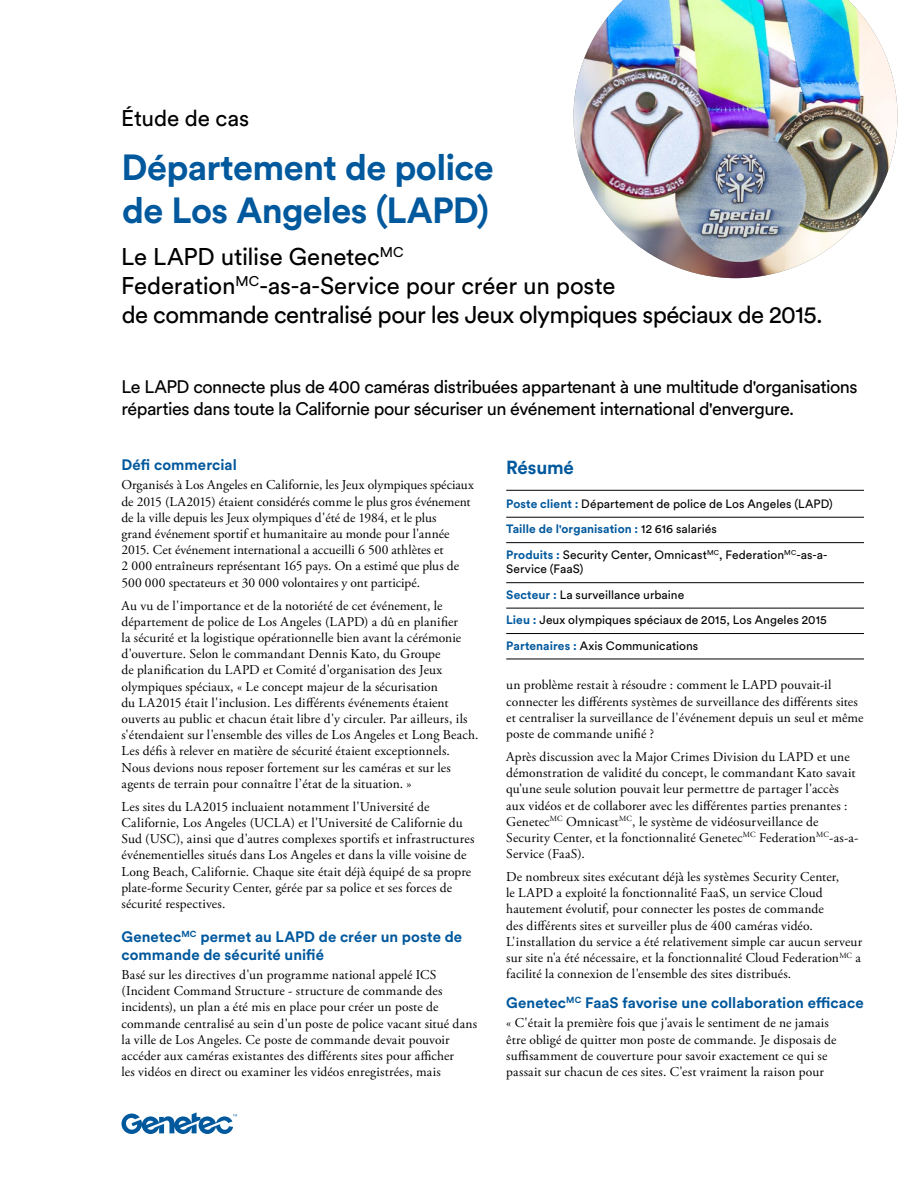
<style>
.page{position:relative;width:918px;height:1188px;background:#fff}
.page>*{position:absolute;margin:0;border:0;box-sizing:border-box;transform-origin:0 0}
.t1{font:700 36px/43.2px "Circular Pro";letter-spacing:-.015em;color:#00589d}
.t2{font:24px/28.8px "Circular Pro";letter-spacing:-.02em;color:#000}
.t3{font:22.5px "Circular Pro";letter-spacing:-.01em;color:#000}
.t4{font:700 18.75px "Circular Pro";letter-spacing:-.01em;color:#00589d}
.t5{font:18px/22.5px "Circular Pro";letter-spacing:-.03em;color:#000}
.t6{font:700 15px/17.2px "Circular Pro";letter-spacing:.005em;color:#00589d}
.t7{font:13.5px/16.2px "Adobe Garamond Pro";letter-spacing:.01em;color:#000}
.t8{font:12px/25.5px "Circular Pro";letter-spacing:.005em;color:#000}
.s1{font-weight:700;color:#00589d}
</style>
<div class="page">
<svg style="left:121px;top:1112px;width:116px;height:22px"></svg>
<hr style="left:506px;top:490px;width:358px;height:1px;background:#000">
<hr style="left:506px;top:517px;width:358px;height:1px;background:#000">
<hr style="left:506px;top:542px;width:358px;height:1px;background:#000">
<hr style="left:506px;top:582px;width:358px;height:1px;background:#000">
<hr style="left:506px;top:608px;width:358px;height:1px;background:#000">
<hr style="left:506px;top:633px;width:358px;height:1px;background:#000">
<hr style="left:506px;top:659px;width:358px;height:1px;background:#000">
<img style="left:573px;top:0;width:324px;height:278px">
<h3 class="t3" style="left:121px;top:103px;width:130px">Étude de cas</h3>
<h1 class="t1" style="left:121px;top:144px;width:374px">Département de police de Los Angeles (LAPD)</h1>
<h2 class="t2" style="left:121px;top:242px;width:703px">Le LAPD utilise Genetec<sup>MC<br></sup>Federation<sup>MC</sup>-as-a-Service pour créer un poste<br>de commande centralisé pour les Jeux olympiques spéciaux de 2015.</h2>
<h3 class="t5" style="left:122px;top:374px;width:738px">Le LAPD connecte plus de 400 caméras distribuées appartenant à une multitude d'organisations réparties dans toute la Californie pour sécuriser un événement international d'envergure.</h3>
<p class="t6" style="left:122px;top:456px;width:117px">Défi commercial</p>
<p class="t7" style="left:122px;top:478px;width:354px">Organisés à Los Angeles en Californie, les Jeux olympiques spéciaux de 2015 (LA2015) étaient considérés comme le plus gros événement de la ville depuis les Jeux olympiques d'été de 1984, et le plus<br>grand événement sportif et humanitaire au monde pour l'année 2015. Cet événement international a accueilli 6 500 athlètes et<br>2 000 entraîneurs représentant 165 pays. On a estimé que plus de 500 000 spectateurs et 30 000 volontaires y ont participé.</p>
<p class="t7" style="left:122px;top:598px;width:358px">Au vu de l'importance et de la notoriété de cet événement, le département de police de Los Angeles (LAPD) a dû en planifier<br>la sécurité et la logistique opérationnelle bien avant la cérémonie d'ouverture. Selon le commandant Dennis Kato, du Groupe<br>de planification du LAPD et Comité d'organisation des Jeux olympiques spéciaux, « Le concept majeur de la sécurisation<br>du LA2015 était l'inclusion. Les différents événements étaient ouverts au public et chacun était libre d'y circuler. Par ailleurs, ils s'étendaient sur l'ensemble des villes de Los Angeles et Long Beach.<br>Les défis à relever en matière de sécurité étaient exceptionnels.<br>Nous devions nous reposer fortement sur les caméras et sur les agents de terrain pour connaître l’état de la situation. »</p>
<p class="t7" style="left:122px;top:799px;width:354px">Les sites du LA2015 incluaient notamment l'Université de Californie, Los Angeles (UCLA) et l'Université de Californie du Sud (USC), ainsi que d'autres complexes sportifs et infrastructures événementielles situés dans Los Angeles et dans la ville voisine de Long Beach, Californie. Chaque site était déjà équipé de sa propre plate-forme Security Center, gérée par sa police et ses forces de sécurité respectives.</p>
<p class="t6" style="left:122px;top:928px;width:342px">Genetec<sup>MC</sup> permet au LAPD de créer un poste de commande de sécurité unifié</p>
<p class="t7" style="left:122px;top:967px;width:357px">Basé sur les directives d'un programme national appelé ICS (Incident Command Structure - structure de commande des incidents), un plan a été mis en place pour créer un poste de commande centralisé au sein d'un poste de police vacant situé dans la ville de Los Angeles. Ce poste de commande devait pouvoir accéder aux caméras existantes des différents sites pour afficher<br>les vidéos en direct ou examiner les vidéos enregistrées, mais</p>
<h3 class="t4" style="left:506px;top:454px;width:69px">Résumé</h3>
<p class="t8" style="left:506px;top:490px;width:328px"><span class="s1">Poste client :</span> Département de police de Los Angeles (LAPD)<br><span class="s1">Taille de l'organisation :</span> 12 616 salariés<br><span class="s1">Produits :</span> Security Center, Omnicast<sup>MC</sup>, Federation<sup>MC</sup>-as-a-</p>
<p class="t8" style="left:506px;top:556px;width:322px">Service (FaaS)<br><span class="s1">Secteur :</span> La surveillance urbaine<br><span class="s1">Lieu :</span> Jeux olympiques spéciaux de 2015, Los Angeles 2015<br><span class="s1">Partenaires :</span> Axis Communications</p>
<p class="t7" style="left:506px;top:677px;width:359px">un problème restait à résoudre : comment le LAPD pouvait-il connecter les différents systèmes de surveillance des différents sites et centraliser la surveillance de l'événement depuis un seul et même poste de commande unifié ?</p>
<p class="t7" style="left:506px;top:749px;width:354px">Après discussion avec la Major Crimes Division du LAPD et une démonstration de validité du concept, le commandant Kato savait qu'une seule solution pouvait leur permettre de partager l'accès aux vidéos et de collaborer avec les différentes parties prenantes :<br>Genetec<sup>MC</sup> Omnicast<sup>MC</sup>, le système de vidéosurveillance de Security Center, et la fonctionnalité Genetec<sup>MC</sup> Federation<sup>MC</sup>-as-a-Service (FaaS).</p>
<p class="t7" style="left:506px;top:869px;width:358px">De nombreux sites exécutant déjà les systèmes Security Center,<br>le LAPD a exploité la fonctionnalité FaaS, un service Cloud hautement évolutif, pour connecter les postes de commande<br>des différents sites et surveiller plus de 400 caméras vidéo.<br>L'installation du service a été relativement simple car aucun serveur sur site n'a été nécessaire, et la fonctionnalité Cloud Federation<sup>MC</sup> a facilité la connexion de l'ensemble des sites distribués.</p>
<p class="t6" style="left:506px;top:994px;width:359px">Genetec<sup>MC</sup> FaaS favorise une collaboration efficace</p>
<p class="t7" style="left:506px;top:1016px;width:332px">« C'était la première fois que j'avais le sentiment de ne jamais être obligé de quitter mon poste de commande. Je disposais de suffisamment de couverture pour savoir exactement ce qui se passait sur chacun de ces sites. C'est vraiment la raison pour</p>
</div>
